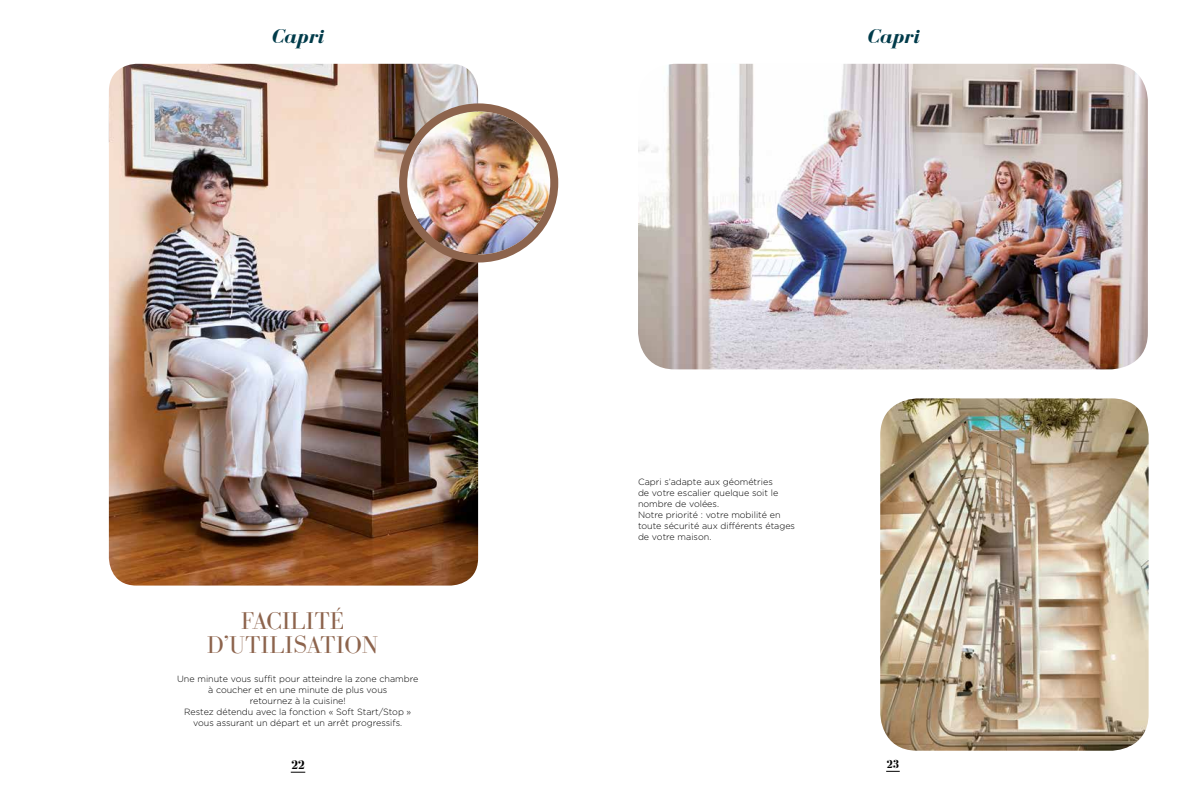
<style>
.page{position:relative;width:1191px;height:794px;background:#fff}
.page>*{position:absolute;margin:0;border:0;box-sizing:border-box;transform-origin:0 0}
.t1{font:25px/24px "Bodoni FLF";color:#8d644d;text-align:center}
.t2{font:italic 700 20px "Bodoni FLF";color:#003b4a}
.t3{font:700 13px "Bodoni FLF";color:#000}
.t4{font:700 12px "Bodoni FLF";color:#000}
.t5{font:300 9px/11px "Gotham";color:#000;text-align:center}
</style>
<div class="page">
<svg style="left:291px;top:772px;width:14px;height:1px"></svg>
<svg style="left:886px;top:771px;width:13px;height:1px"></svg>
<img style="left:109px;top:64px;width:369px;height:521px">
<img style="left:407px;top:111px;width:143px;height:143px;border-radius:72px">
<div style="left:399px;top:103px;width:159px;height:159px;border:8px solid #8d644d;border-radius:50%"></div>
<img style="left:880px;top:398px;width:268px;height:352px">
<img style="left:638px;top:64px;width:509px;height:305px">
<h2 class="t2" style="left:271px;top:25px;width:54px">Capri</h2>
<h2 class="t2" style="left:867px;top:25px;width:54px">Capri</h2>
<h1 class="t1" style="left:207px;top:610px;width:173px">FACILITÉ<br>D’UTILISATION</h1>
<p class="t5" style="left:177px;top:673px;width:243px">Une minute vous suffit pour atteindre la zone chambre à coucher et en une minute de plus vous<br>retournez à la cuisine!<br>Restez détendu avec la fonction « Soft Start/Stop » vous assurant un départ et un arrêt progressifs.</p>
<p class="t5" style="left:638px;top:476px;width:159px;text-align:left">Capri s’adapte aux géométries<br>de votre escalier quelque soit le nombre de volées.<br>Notre priorité : votre mobilité en toute sécurité aux différents étages de votre maison.</p>
<h3 class="t3" style="left:291px;top:758px;width:16px">22</h3>
<h3 class="t4" style="left:886px;top:758px;width:15px">23</h3>
</div>
